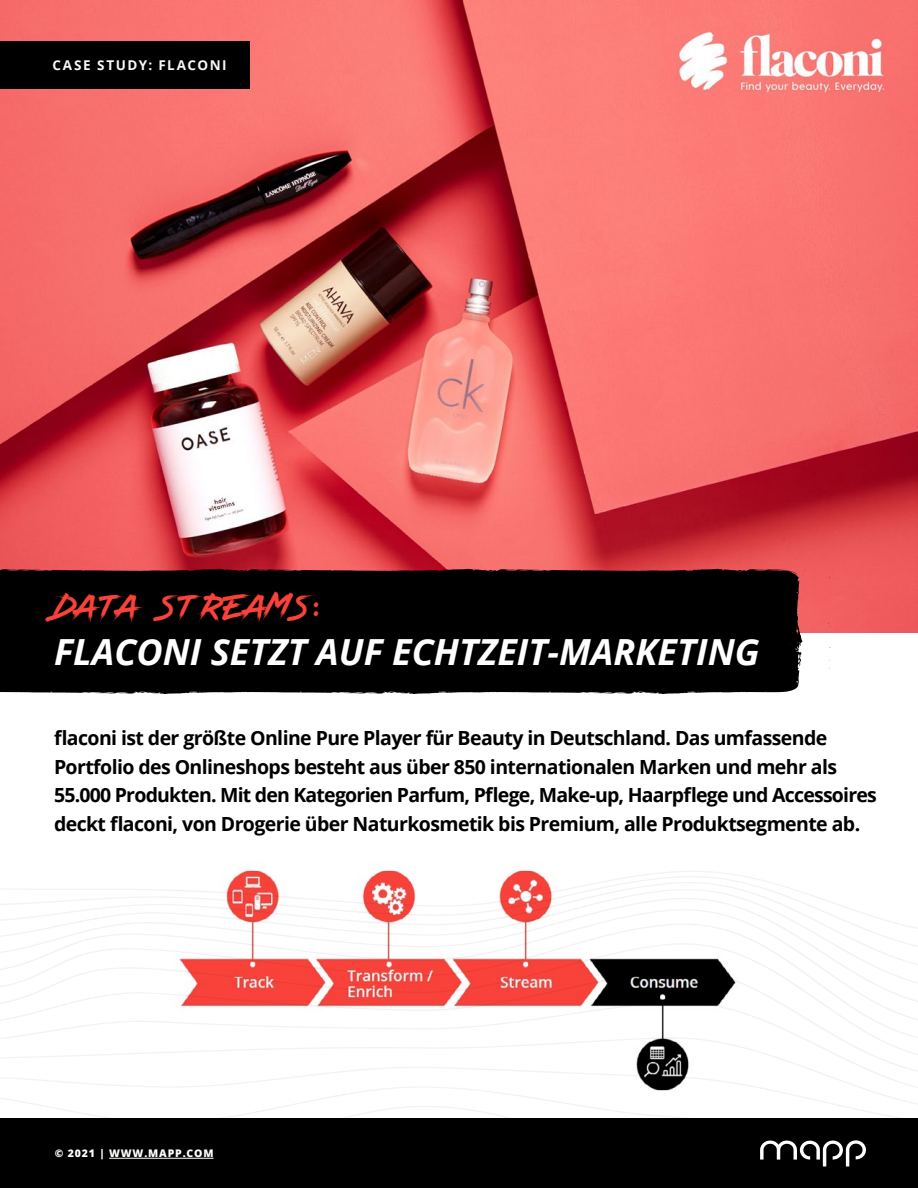
<style>
.page{position:relative;width:918px;height:1188px;background:#fff}
.page>*{position:absolute;margin:0;border:0;box-sizing:border-box;transform-origin:0 0}
.t1{font:italic 700 36px "Open Sans";color:#fff}
.t2{font:36px "Kungfont";letter-spacing:.04em;color:#f9423a}
.t3{font:700 19.5px/28.5px "Open Sans";letter-spacing:-.03em;color:#000}
.t4{font:700 13.5px "Open Sans";letter-spacing:.115em;color:#f8f8f8}
.t5{font:800 10.5px "Open Sans";letter-spacing:.08em;color:#fffffd}
.s1{color:#fff}
</style>
<div class="page">
<svg style="left:0;top:1108px;width:918px;height:11px"></svg>
<svg style="left:3px;top:934px;width:915px;height:18px"></svg>
<svg style="left:0;top:878px;width:918px;height:56px"></svg>
<img style="left:0;top:0;width:918px;height:633px">
<div style="left:0;top:41px;width:250px;height:48px;background:#000"></div>
<div style="left:0;top:1119px;width:918px;height:69px;background:#000"></div>
<svg style="left:109px;top:1140px;width:757px;height:27px"></svg>
<div style="left:0;top:569px;width:803px;height:125px;background:#000"></div>
<img style="left:163px;top:870px;width:592px;height:235px">
<p class="t4" style="left:52px;top:56px;width:176px">CASE STUDY: FLACONI</p>
<h1 class="t2" style="left:54px;top:573px;width:267px">DATA STREAMS:</h1>
<h1 class="t1" style="left:54px;top:626px;width:707px">FLACONI SETZT AUF ECHTZEIT-MARKETING</h1>
<p class="t3" style="left:54px;top:723px;width:824px">flaconi ist der größte Online Pure Player für Beauty in Deutschland. Das umfassende Portfolio des Onlineshops besteht aus über 850 internationalen Marken und mehr als 55.000 Produkten. Mit den Kategorien Parfum, Pflege, Make-up, Haarpflege und Accessoires deckt flaconi, von Drogerie über Naturkosmetik bis Premium, alle Produktsegmente ab.</p>
<p class="t5" style="left:55px;top:1146px;width:160px"><span class="s1">© 2021 |</span> WWW.MAPP.COM</p>
</div>
